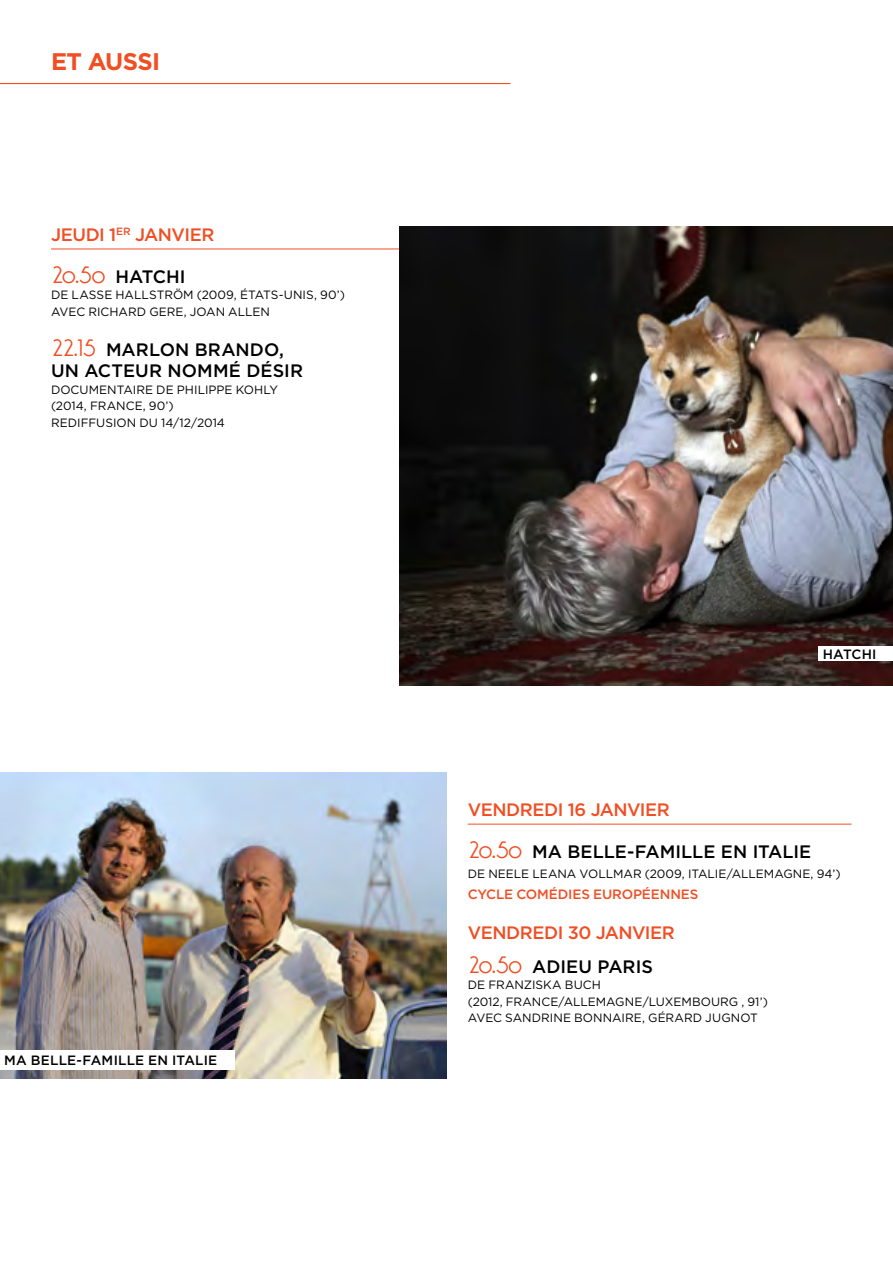
<style>
.page{position:relative;width:893px;height:1263px;background:#fff}
.page>*{position:absolute;margin:0;border:0;box-sizing:border-box;transform-origin:0 0}
.t1{font:700 24px "Gotham";letter-spacing:-.03em;color:#f04e23}
.t2{font:500 18px/21px "Gotham";letter-spacing:.005em;color:#000}
.t3{font:500 18px/33.8px "Gotham";letter-spacing:-.025em;color:#f04e23}
.t4{font:500 13.5px "Gotham";letter-spacing:.01em;color:#000}
.t5{font:500 13.5px "Gotham";letter-spacing:-.005em;color:#f04e23}
.t6{font:12px/16.5px "Gotham";color:#000}
.s1{font-family:"Oksana MOD";font-weight:400;font-size:22.5px;color:#f04e23}
.s2{font-family:"Oksana MOD";font-weight:400;font-size:22.5px}
.s3{color:#000}
</style>
<div class="page">
<hr style="left:0;top:83px;width:510px;height:1px;background:#f04e23">
<hr style="left:51px;top:249px;width:384px;height:1px;background:#f04e23">
<hr style="left:468px;top:824px;width:383px;height:1px;background:#f04e23">
<img style="left:400px;top:226px;width:493px;height:459px">
<img style="left:0;top:773px;width:446px;height:305px">
<div style="left:0;top:1050px;width:235px;height:19px;background:#fff"></div>
<div style="left:819px;top:646px;width:74px;height:15px;background:#fff"></div>
<h1 class="t1" style="left:51px;top:46px;width:111px">ET AUSSI</h1>
<h2 class="t3" style="left:51px;top:217px;width:13px">JEUD</h2>
<h2 class="t3" style="left:99px;top:217px;width:117px">I 1<sup>ER</sup> JANVI ER</h2>
<h2 class="t2" style="left:51px;top:266px;width:113px"><span class="s1">20.50</span> HATCHI</h2>
<p class="t6" style="left:51px;top:287px;width:295px">D E LASSE HALLSTRÖM (2009, ÉTATS-UNIS, 90’)<br>AVEC RICHARD GERE, JOAN ALLEN</p>
<h2 class="t2" style="left:51px;top:339px;width:234px"><span class="s1">22.15</span> MARLON BRAN DO,<br>UN ACT</h2>
<h2 class="t2" style="left:123px;top:360px;width:181px">EUR NOMMÉ DÉSI R</h2>
<p class="t6" style="left:51px;top:381px;width:229px">DOCUMENTAIRE DE PHILIPPE KOHLY (2014, FRANCE, 90’)<br>REDIFFUSION DU 14/12/2014</p>
<p class="t4" style="left:4px;top:1052px;width:215px">MA BELLE-FAMI LLE EN ITALI E</p>
<p class="t4" style="left:823px;top:646px;width:10px">HATCHI</p>
<h2 class="t3" style="left:468px;top:792px;width:204px">VEN DREDI 16 JANVI ER</h2>
<h2 class="t2" style="left:468px;top:841px;width:345px"><span class="s1">20.50</span> MA BELLE-FAMI LLE EN ITALI E</h2>
<p class="t6" style="left:468px;top:865px;width:374px">D E NEELE LEANA VOLLMAR (2009, ITALIE/ALLEMAGNE, 94’)</p>
<p class="t5" style="left:468px;top:885px;width:232px">CYCLE COMÉDI ES EUROPÉENN ES</p>
<h2 class="t3" style="left:468px;top:915px;width:209px">VEN DREDI 30 JANVI ER<br><span class="s2">20.50</span> <span class="s3">ADI EU PARIS</span></h2>
<p class="t6" style="left:468px;top:976px;width:302px">DE FRANZISKA BUCH<br>(2012, FRANCE/ALLEMAGNE/LUXEMBOURG , 91’)<br>AVEC SANDRINE BONNAIRE, GÉRARD JUGNOT</p>
</div>
